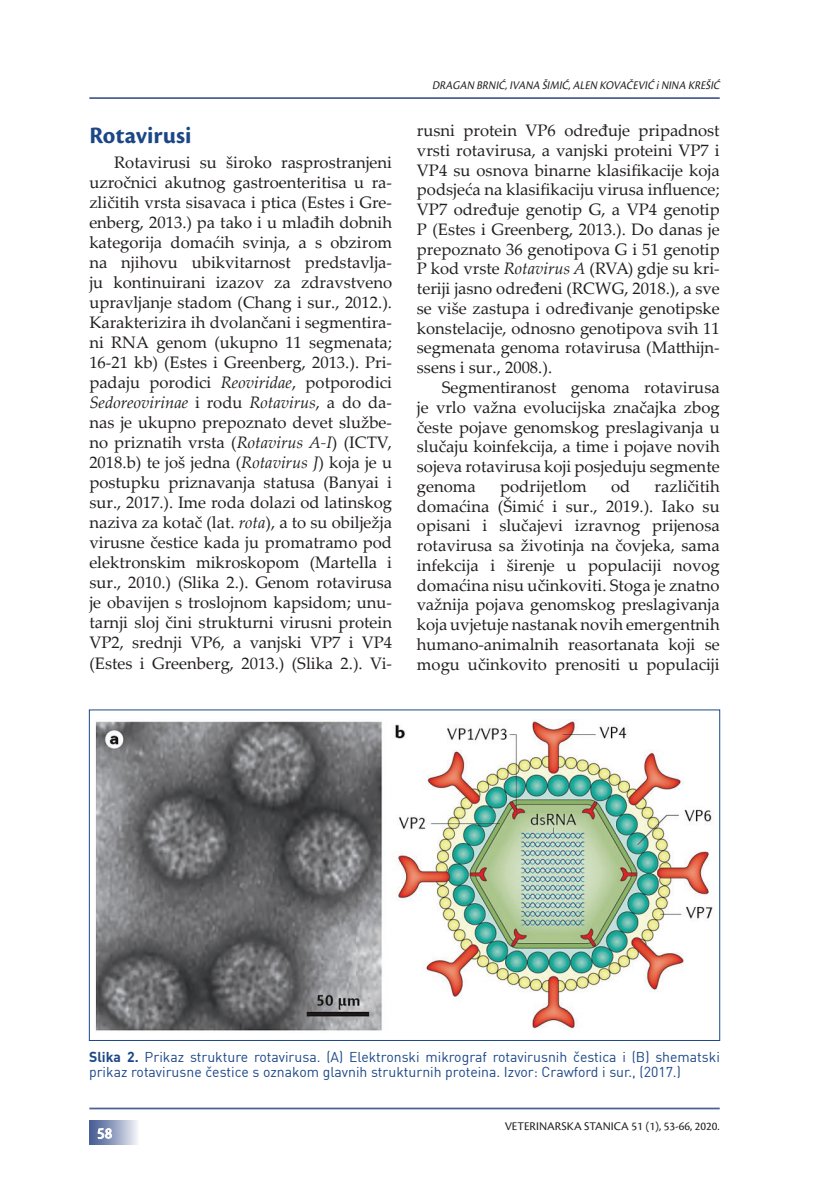
<style>
.page{position:relative;width:819px;height:1191px;background:#fff}
.page>*{position:absolute;margin:0;border:0;box-sizing:border-box;transform-origin:0 0}
.PODNASLOV{font:700 24.5px "Cronos Pro";letter-spacing:.005em;color:#1c4787}
.TEKST{font:16.62px/19.8px "Palatino Linotype";color:#231f20;text-align:justify}
.t1{font:15.75px "Cronos Pro";color:#fff}
.potpis_pod_tablicu{font:14px/14.9px "DIN";color:#1c4787}
.t2{font:italic 12.25px "Cronos Pro";color:#231f20;scale:.9 1}
.t3{font:12.25px "Cronos Pro";color:#231f20}
.s1{font-style:italic}
.s2{font-weight:700}
</style>
<div class="page">
<hr style="left:89px;top:1107px;width:630px;height:2px;background:#4b6096">
<hr style="left:89px;top:97px;width:630px;height:2px;background:#4b6096">
<div style="left:89px;top:1120px;width:50px;height:25px;background:linear-gradient(to right,#3d548e,#eef0f5)"></div>
<svg style="left:97px;top:1127px;width:15px;height:12px"></svg>
<img style="left:95px;top:720px;width:618px;height:311px">
<p class="PODNASLOV" style="left:89px;top:121px;width:104px">Rotavirusi</p>
<p class="TEKST" style="left:89px;top:152px;width:304px;text-indent:25px">Rotavirusi su široko rasprostranjeni uzročnici akutnog gastroenteritisa u ra&shy;zličitih vrsta sisavaca i ptica (Estes i Gre&shy;enberg, 2013.) pa tako i u mlađih dobnih kategorija domaćih svinja, a s obzirom na njihovu ubikvitarnost predstavlja&shy;ju kontinuirani izazov za zdravstveno upravljanje stadom (Chang i sur., 2012.).<br>Karakterizira ih dvolančani i segmentira&shy;ni RNA genom (ukupno 11 segmenata; 16-21 kb) (Estes i Greenberg, 2013.). Pri&shy;padaju porodici <span class="s1">Reoviridae</span>, potporodici <span class="s1">Sedoreovirinae</span> i rodu <span class="s1">Rotavirus</span>, a do da&shy;nas je ukupno prepoznato devet službe&shy;no priznatih vrsta (<span class="s1">Rotavirus A-I</span>) (ICTV, 2018.b) te još jedna (<span class="s1">Rotavirus J</span>) koja je u postupku priznavanja statusa (Banyai i sur., 2017.). Ime roda dolazi od latinskog naziva za kotač (lat. <span class="s1">rota</span>), a to su obilježja virusne čestice kada ju promatramo pod elektronskim mikroskopom (Martella i sur., 2010.) (Slika 2.). Genom rotavirusa je obavijen s troslojnom kapsidom; unu&shy;tarnji sloj čini strukturni virusni protein VP2, srednji VP6, a vanjski VP7 i VP4 (Estes i Greenberg, 2013.) (Slika 2.). Vi-</p>
<p class="t2" style="left:432px;top:78px;width:324px">DRAGAN BRNIĆ,IVANA ŠIMIĆ,ALEN KOVAČEVIĆ iNINA KREŠIĆ</p>
<p class="TEKST" style="left:417px;top:120px;width:304px">rusni protein VP6 određuje pripadnost vrsti rotavirusa, a vanjski proteini VP7 i VP4 su osnova binarne klasifikacije koja podsjeća na klasifikaciju virusa influence; VP7 određuje genotip G, a VP4 genotip P (Estes i Greenberg, 2013.). Do danas je prepoznato 36 genotipova G i 51 genotip P kod vrste <span class="s1">Rotavirus A</span> (RVA) gdje su kri&shy;teriji jasno određeni (RCWG, 2018.), a sve se više zastupa i određivanje genotipske konstelacije, odnosno genotipova svih 11 segmenata genoma rotavirusa (Matthijn&shy;ssens i sur., 2008.).</p>
<p class="TEKST" style="left:417px;top:377px;width:304px;text-indent:25px">Segmentiranost genoma rotavirusa je vrlo važna evolucijska značajka zbog česte pojave genomskog preslagivanja u slučaju koinfekcija, a time i pojave novih sojeva rotavirusa koji posjeduju segmente genoma</p>
<p class="TEKST" style="left:417px;top:475px;width:304px;text-indent:238px">različitih domaćina (Šimić i sur., 2019.). Iako su opisani i slučajevi izravnog prijenosa rotavirusa sa životinja na čovjeka, sama infekcija i širenje u populaciji novog domaćina nisu učinkoviti. Stoga je znatno važnija pojava genomskog preslagivanja koja uvjetuje nastanak novih emergentnih humano-animalnih reasortanata koji se mogu učinkovito prenositi u populaciji</p>
<p class="TEKST" style="left:500px;top:475px;width:88px">podrijetlom</p>
<p class="TEKST" style="left:611px;top:475px;width:21px">od</p>
<p class="potpis_pod_tablicu" style="left:89px;top:1049px;width:632px"><span class="s2">Slika 2.</span> Prikaz strukture rotavirusa. (A) Elektronski mikrograf rotavirusnih čestica i (B) shematski prikaz rotavirusne čestice s oznakom glavnih strukturnih proteina. Izvor: Crawford i sur., (2017.)</p>
<p class="t1" style="left:97px;top:1124px;width:16px">58</p>
<p class="t3" style="left:504px;top:1119px;width:216px">VETERINARSKA STANICA 51 (1), 53-66, 2020.</p>
</div>
